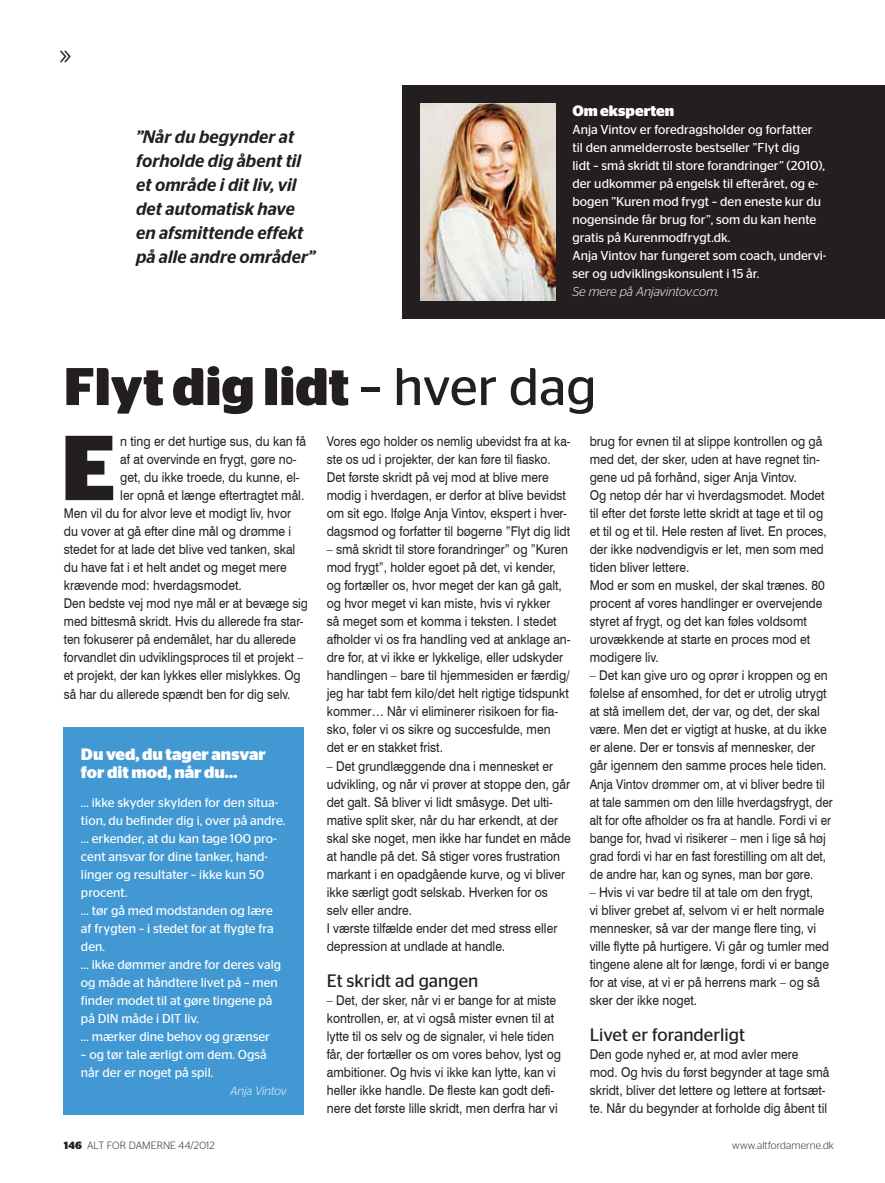
<style>
.page{position:relative;width:885px;height:1183px;background:#fff}
.page>*{position:absolute;margin:0;border:0;box-sizing:border-box;transform-origin:0 0}
.t1{font:700 91.8px "Stag Sans";color:#231f20}
.t2{font:700 52.8px "Stag Sans";color:#231f20}
.t3{font:300 36px "Futura Std";color:#231f20}
.t4{font:italic 500 18px/24px "Stag Sans";color:#231f20}
.t5{font:18px "Stag Sans";color:#231f20}
.t6{font:700 16.5px/18px "Stag Sans";color:#fff}
.t7{font:700 15px "Stag Sans";color:#fff}
.t8{font:13.5px/18px "Swiss 721 BT";color:#231f20;scale:.9 1}
.t9{font:13.5px/18px "Swiss 721 BT";color:#231f20;scale:.88 1}
.t10{font:12.9px/18px "Stag Sans";color:#fff}
.t11{font:italic 300 12.9px "Stag Sans";color:#fff}
.t12{font:italic 300 12px "Stag Sans";letter-spacing:-.005em;color:#fff}
.t13{font:300 10.5px "Stag Sans";letter-spacing:.01em;color:#231f20}
.s1{font-weight:400}
.s2{font-weight:700}
</style>
<div class="page">
<div style="left:402px;top:85px;width:482px;height:234px;background:#231f20"></div>
<img style="left:421px;top:104px;width:134px;height:196px">
<div style="left:64px;top:727px;width:240px;height:387px;background:#4198d3"></div>
<h3 class="t3" style="left:58px;top:33px;width:16px">»</h3>
<h3 class="t4" style="left:136px;top:125px;width:180px">”Når du begynder at forholde dig åbent til et område i dit liv, vil det automatisk have en afsmittende effekt på alle andre områder”</h3>
<p class="t7" style="left:572px;top:102px;width:103px">Om eksperten</p>
<p class="t10" style="left:572px;top:121px;width:255px">Anja Vintov er foredragsholder og forfatter<br>til den anmelderroste bestseller ”Flyt dig<br>lidt – små skridt til store forandringer” (2010), der udkommer på engelsk til efteråret, og e&shy;bogen ”Kuren mod frygt – den eneste kur du nogensinde får brug for”, som du kan hente gratis på Kurenmodfrygt.dk.<br>Anja Vintov har fungeret som coach, undervi&shy;ser og udviklingskonsulent i 15 år.</p>
<p class="t11" style="left:572px;top:285px;width:148px">Se mere på Anjavintov.com.</p>
<h2 class="t2" style="left:64px;top:356px;width:534px">Flyt dig lidt <span class="s1">– hver dag</span></h2>
<h1 class="t1" style="left:61px;top:414px;width:49px">E</h1>
<p class="t8" style="left:589px;top:432px;width:265px">brug for evnen til at slippe kontrollen og gå med det, der sker, uden at have regnet tin&shy;gene ud på forhånd, siger Anja Vintov.<br>Og netop dér har vi hverdagsmodet. Modet til efter det første lette skridt at tage et til og et til og et til. Hele resten af livet. En proces, der ikke nødvendigvis er let, men som med tiden bliver lettere.<br>Mod er som en muskel, der skal trænes. 80 procent af vores handlinger er overvejende styret af frygt, og det kan føles voldsomt urovækkende at starte en proces mod et modigere liv.</p>
<p class="t8" style="left:589px;top:666px;width:271px">– Det kan give uro og oprør i kroppen og en følelse af ensomhed, for det er utrolig utrygt at stå imellem det, der var, og det, der skal være. Men det er vigtigt at huske, at du ikke er alene. Der er tonsvis af mennesker, der går igennem den samme proces hele tiden.<br>Anja Vintov drømmer om, at vi bliver bedre til at tale sammen om den lille hverdagsfrygt, der alt for ofte afholder os fra at handle. Fordi vi er bange for, hvad vi risikerer – men i lige så høj grad fordi vi har en fast forestilling om alt det, de andre har, kan og synes, man bør gøre.</p>
<p class="t8" style="left:589px;top:882px;width:267px">– Hvis vi var bedre til at tale om den frygt,<br>vi bliver grebet af, selvom vi er helt normale mennesker, så var der mange flere ting, vi ville flytte på hurtigere. Vi går og tumler med tingene alene alt for længe, fordi vi er bange for at vise, at vi er på herrens mark – og så sker der ikke noget.</p>
<h3 class="t5" style="left:589px;top:1024px;width:157px">Livet er foranderligt</h3>
<p class="t8" style="left:589px;top:1044px;width:268px">Den gode nyhed er, at mod avler mere mod. Og hvis du først begynder at tage små skridt, bliver det lettere og lettere at fortsæt&shy;te. Når du begynder at forholde dig åbent til</p>
<p class="t8" style="left:120px;top:432px;width:208px">n ting er det hurtige sus, du kan få</p>
<p class="t8" style="left:120px;top:450px;width:197px">af at overvinde en frygt, gøre no-</p>
<p class="t8" style="left:120px;top:468px;width:201px">get, du ikke troede, du kunne, el-</p>
<p class="t8" style="left:120px;top:486px;width:206px">ler opnå et længe eftertragtet mål.</p>
<p class="t8" style="left:64px;top:504px;width:254px">Men vil du for alvor leve et modigt liv, hvor</p>
<p class="t8" style="left:64px;top:522px;width:254px">du vover at gå efter dine mål og drømme i</p>
<p class="t8" style="left:64px;top:540px;width:259px">stedet for at lade det blive ved tanken, skal</p>
<p class="t8" style="left:64px;top:558px;width:249px">du have fat i et helt andet og meget mere</p>
<p class="t8" style="left:64px;top:576px;width:199px">krævende mod: hverdagsmodet.</p>
<p class="t9" style="left:64px;top:594px;width:279px">Den bedste vej mod nye mål er at bevæge sig</p>
<p class="t9" style="left:64px;top:612px;width:274px">med bittesmå skridt. Hvis du allerede fra star-</p>
<p class="t9" style="left:64px;top:630px;width:265px">ten fokuserer på endemålet, har du allerede</p>
<p class="t9" style="left:64px;top:648px;width:274px">forvandlet din udviklingsproces til et projekt –</p>
<p class="t9" style="left:64px;top:666px;width:270px">et projekt, der kan lykkes eller mislykkes. Og</p>
<p class="t9" style="left:64px;top:684px;width:259px">så har du allerede spændt ben for dig selv.</p>
<p class="t9" style="left:327px;top:432px;width:278px">Vores ego holder os nemlig ubevidst fra at ka&shy;ste os ud i projekter, der kan føre til fiasko.<br>Det første skridt på vej mod at blive mere modig i hverdagen, er derfor at blive bevidst om sit ego. Ifølge Anja Vintov, ekspert i hver&shy;dagsmod og forfatter til bøgerne ”Flyt dig lidt</p>
<p class="t8" style="left:327px;top:540px;width:272px">– små skridt til store forandringer” og ”Kuren mod frygt”, holder egoet på det, vi kender, og fortæller os, hvor meget der kan gå galt, og hvor meget vi kan miste, hvis vi rykker<br>så meget som et komma i teksten. I stedet afholder vi os fra handling ved at anklage an&shy;dre for, at vi ikke er lykkelige, eller udskyder handlingen – bare til hjemmesiden er færdig/ jeg har tabt fem kilo/det helt rigtige tidspunkt kommer… Når vi eliminerer risikoen for fia&shy;sko, føler vi os sikre og succesfulde, men det er en stakket frist.</p>
<p class="t8" style="left:327px;top:756px;width:273px">– Det grundlæggende dna i mennesket er udvikling, og når vi prøver at stoppe den, går det galt. Så bliver vi lidt småsyge. Det ulti&shy;mative split sker, når du har erkendt, at der skal ske noget, men ikke har fundet en måde at handle på det. Så stiger vores frustration markant i en opadgående kurve, og vi bliver ikke særligt godt selskab. Hverken for os selv eller andre.<br>I værste tilfælde ender det med stress eller depression at undlade at handle.</p>
<h3 class="t5" style="left:327px;top:970px;width:153px">Et skridt ad gangen</h3>
<p class="t8" style="left:327px;top:990px;width:262px">– Det, der sker, når vi er bange for at miste kontrollen, er, at vi også mister evnen til at lytte til os selv og de signaler, vi hele tiden får, der fortæller os om vores behov, lyst og ambitioner. Og hvis vi ikke kan lytte, kan vi heller ikke handle. De fleste kan godt defi&shy;nere det første lille skridt, men derfra har vi</p>
<p class="t6" style="left:81px;top:745px;width:186px">Du ved, du tager ansvar for dit mod, når du…</p>
<p class="t10" style="left:81px;top:792px;width:206px">… ikke skyder skylden for den situa&shy;tion, du befinder dig i, over på andre. … erkender, at du kan tage 100 pro&shy;cent ansvar for dine tanker, hand&shy;linger og resultater – ikke kun 50 procent.<br>… tør gå med modstanden og lære af frygten – i stedet for at flygte fra den.<br>… ikke dømmer andre for deres valg og måde at håndtere livet på – men finder modet til at gøre tingene på på DIN måde i DIT liv.<br>… mærker dine behov og grænser</p>
<p class="t10" style="left:81px;top:1044px;width:187px">– og tør tale ærligt om dem. Også når der er noget på spil.</p>
<p class="t12" style="left:230px;top:1083px;width:58px">Anja Vintov</p>
<p class="t13" style="left:64px;top:1138px;width:152px"><span class="s2">146</span> ALT FOR DAMERNE 44/2012</p>
<p class="t13" style="left:732px;top:1138px;width:103px">www.altfordamerne.dk</p>
</div>
